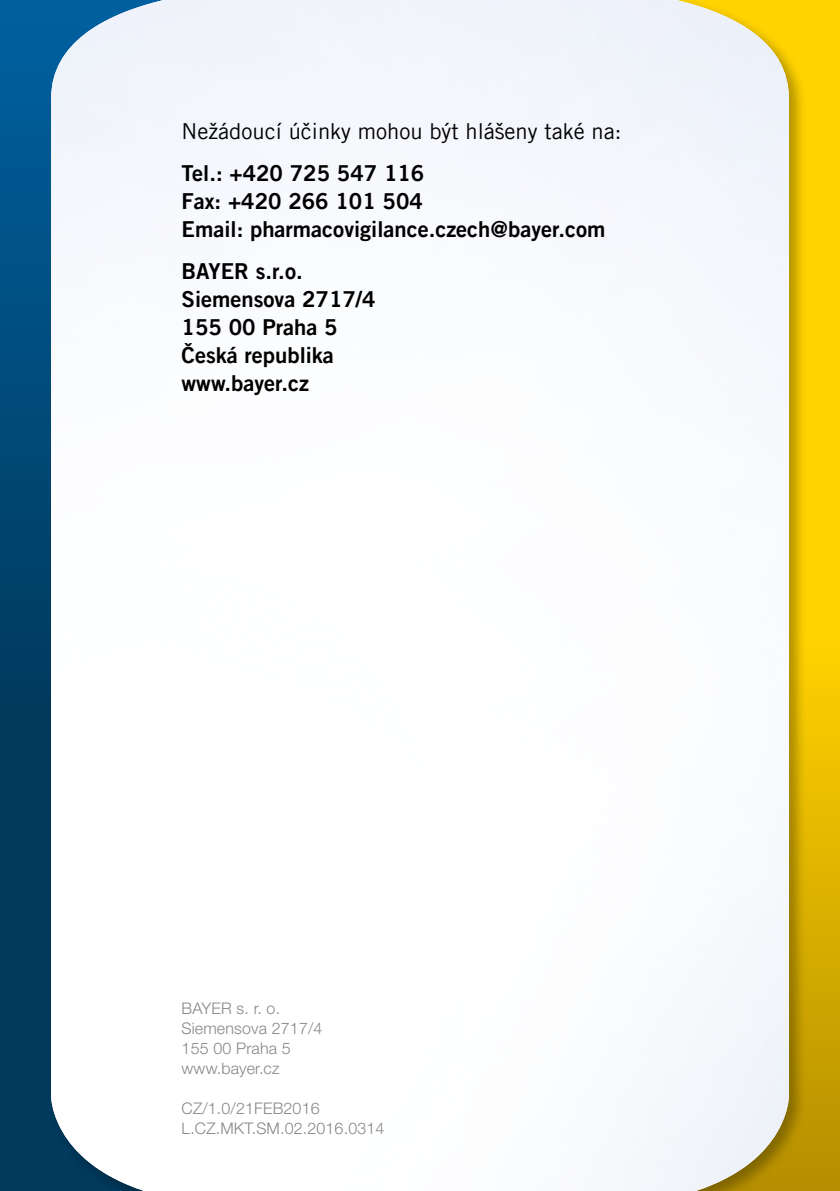
<style>
.page{position:relative;width:840px;height:1191px;background:#fff}
.page>*{position:absolute;margin:0;border:0;box-sizing:border-box;transform-origin:0 0}
.t1{font:22px/28px "Trade Gothic LT Com Bd 2";color:#000}
.t2{font:22px "Trade Gothic LT Com";color:#000}
.t3{font:300 16px/20px "Helvetica Neue LT Pro";letter-spacing:.01em;color:#878787}
</style>
<div class="page">
<svg style="left:806px;top:0;width:33px;height:1191px;background:#edc200"></svg>
<svg style="left:0;top:0;width:47px;height:1191px;background:#004570"></svg>
<div style="left:47px;top:0;width:759px;height:1191px;background:#000;opacity:.3"></div>
<img style="left:51px;top:0;width:737px;height:1191px">
<p class="t2" style="left:181px;top:118px;width:441px">Nežádoucí účinky mohou být hlášeny také na:</p>
<p class="t1" style="left:181px;top:159px;width:425px">Tel.: +420 725 547 116<br>Fax: +420 266 101 504<br>Email: pharmacovigilance.czech@bayer.com</p>
<p class="t1" style="left:181px;top:257px;width:195px">BAYER s.r.o.<br>Siemensova 2717/4<br>155 00 Praha 5<br>Česká republika www.bayer.cz</p>
<p class="t3" style="left:181px;top:998px;width:142px">BAYER s. r. o.<br>Siemensova 2717/4<br>155 00 Praha 5 www.bayer.cz</p>
<p class="t3" style="left:181px;top:1098px;width:204px">CZ/1.0/21FEB2016<br>L.CZ.MKT.SM.02.2016.0314</p>
</div>
